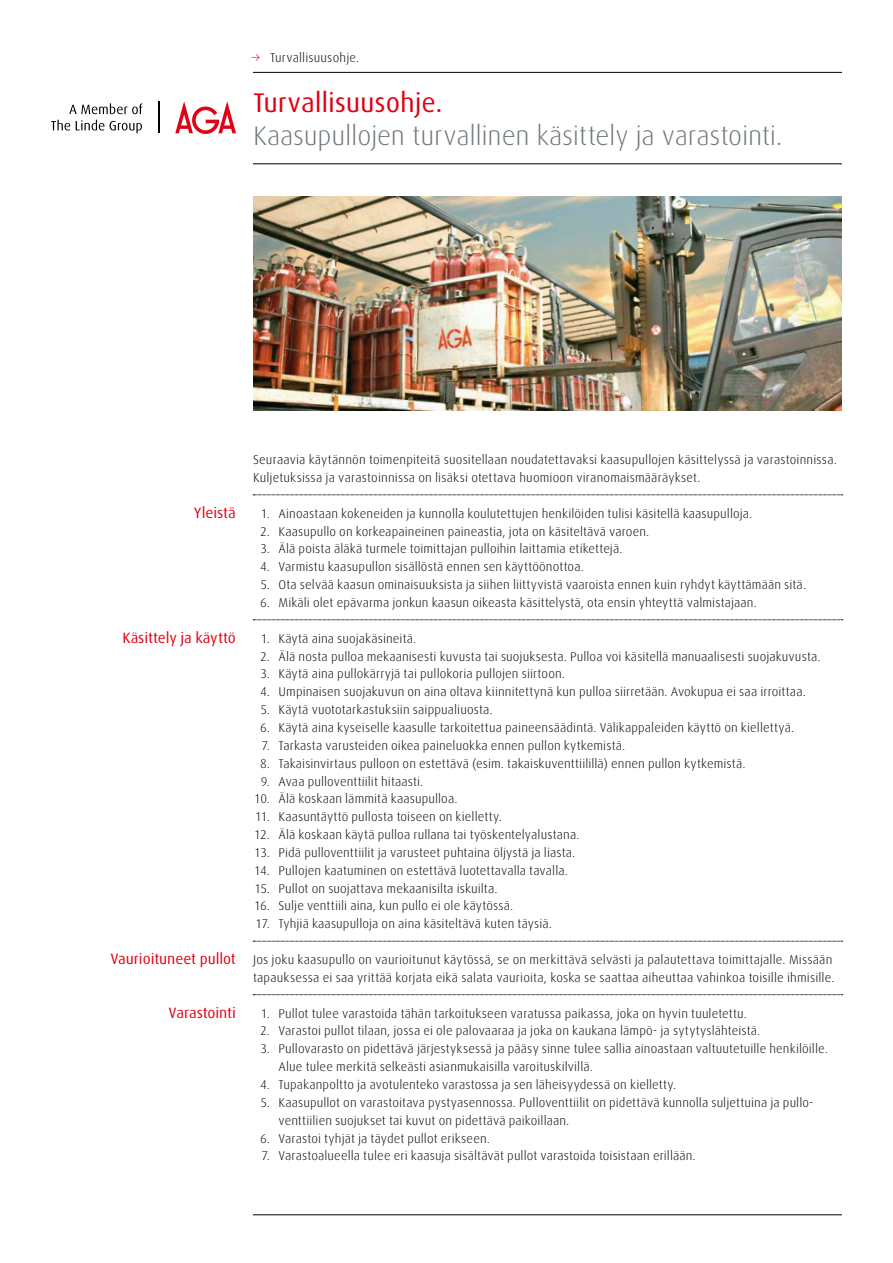
<style>
.page{position:relative;width:893px;height:1263px;background:#fff}
.page>*{position:absolute;margin:0;border:0;box-sizing:border-box;transform-origin:0 0}
.t1{font:300 27px "Linde Dax Global";letter-spacing:-.01em;color:#6f777b}
.t2{font:27px "Linde Dax Global";letter-spacing:-.005em;color:#e20014}
.t3{font:15px "Linde Dax Global";letter-spacing:-.005em;color:#e20014}
.t4{font:300 12.75px/17.9px "Linde Dax Global";letter-spacing:.01em;color:#000}
.s1{color:#e20014}
</style>
<div class="page">
<hr style="left:253px;top:72px;width:589px;height:1px;background:#000">
<hr style="left:253px;top:163px;width:589px;height:1px;background:#000">
<svg style="left:253px;top:495px;width:590px;height:1px"></svg>
<svg style="left:253px;top:619px;width:590px;height:1px"></svg>
<svg style="left:253px;top:941px;width:590px;height:1px"></svg>
<svg style="left:253px;top:994px;width:590px;height:1px"></svg>
<img style="left:253px;top:196px;width:589px;height:215px">
<hr style="left:158px;top:101px;width:1px;height:32px;background:#000">
<svg style="left:175px;top:101px;width:61px;height:33px"></svg>
<svg style="left:69px;top:103px;width:73px;height:11px"></svg>
<svg style="left:51px;top:120px;width:19px;height:10px"></svg>
<svg style="left:76px;top:120px;width:66px;height:13px"></svg>
<hr style="left:253px;top:1214px;width:589px;height:1px;background:#000">
<p class="t4" style="left:251px;top:48px;width:110px"><span class="s1">→</span> Turvallisuusohje.</p>
<h1 class="t2" style="left:253px;top:87px;width:191px">Turvallisuusohje.</h1>
<h1 class="t1" style="left:253px;top:120px;width:531px">Kaasupullojen turvallinen käsittely ja varastointi.</h1>
<p class="t3" style="left:194px;top:504px;width:44px">Yleistä</p>
<p class="t3" style="left:123px;top:629px;width:115px">Käsittely ja käyttö</p>
<p class="t3" style="left:110px;top:950px;width:127px">Vaurioituneet pullot</p>
<p class="t3" style="left:169px;top:1004px;width:69px">Varastointi</p>
<p class="t4" style="left:253px;top:451px;width:585px">Seuraavia käytännön toimenpiteitä suositellaan noudatettavaksi kaasupullojen käsittelyssä ja varastoinnissa.<br>Kuljetuksissa ja varastoinnissa on lisäksi otettava huomioon viranomaismääräykset.</p>
<p class="t4" style="left:261px;top:504px;width:493px">1. Ainoastaan kokeneiden ja kunnolla koulutettujen henkilöiden tulisi käsitellä kaasupulloja.</p>
<p class="t4" style="left:260px;top:522px;width:390px">2. Kaasupullo on korkeapaineinen paineastia, jota on käsiteltävä varoen.</p>
<p class="t4" style="left:260px;top:540px;width:364px">3. Älä poista äläkä turmele toimittajan pulloihin laittamia etikettejä.</p>
<p class="t4" style="left:260px;top:558px;width:325px">4. Varmistu kaasupullon sisällöstä ennen sen käyttöönottoa.</p>
<p class="t4" style="left:260px;top:576px;width:547px">5. Ota selvää kaasun ominaisuuksista ja siihen liittyvistä vaaroista ennen kuin ryhdyt käyttämään sitä.</p>
<p class="t4" style="left:260px;top:594px;width:498px">6. Mikäli olet epävarma jonkun kaasun oikeasta käsittelystä, ota ensin yhteyttä valmistajaan.</p>
<p class="t4" style="left:261px;top:629px;width:157px">1. Käytä aina suojakäsineitä.</p>
<p class="t4" style="left:260px;top:647px;width:562px">2. Älä nosta pulloa mekaanisesti kuvusta tai suojuksesta. Pulloa voi käsitellä manuaalisesti suojakuvusta.</p>
<p class="t4" style="left:260px;top:665px;width:306px">3. Käytä aina pullokärryjä tai pullokoria pullojen siirtoon.</p>
<p class="t4" style="left:260px;top:683px;width:547px">4. Umpinaisen suojakuvun on aina oltava kiinnitettynä kun pulloa siirretään. Avokupua ei saa irroittaa.</p>
<p class="t4" style="left:260px;top:701px;width:234px">5. Käytä vuototarkastuksiin saippualiuosta.</p>
<p class="t4" style="left:260px;top:719px;width:536px">6. Käytä aina kyseiselle kaasulle tarkoitettua paineensäädintä. Välikappaleiden käyttö on kiellettyä.</p>
<p class="t4" style="left:261px;top:736px;width:365px">7. Tarkasta varusteiden oikea paineluokka ennen pullon kytkemistä.</p>
<p class="t4" style="left:260px;top:754px;width:487px">8. Takaisinvirtaus pulloon on estettävä (esim. takaiskuventtiilillä) ennen pullon kytkemistä.</p>
<p class="t4" style="left:261px;top:772px;width:164px">9. Avaa pulloventtiilit hitaasti.</p>
<p class="t4" style="left:254px;top:790px;width:205px">10. Älä koskaan lämmitä kaasupulloa.</p>
<p class="t4" style="left:255px;top:808px;width:248px">11. Kaasuntäyttö pullosta toiseen on kielletty.</p>
<p class="t4" style="left:254px;top:826px;width:327px">12. Älä koskaan käytä pulloa rullana tai työskentelyalustana.</p>
<p class="t4" style="left:254px;top:843px;width:323px">13. Pidä pulloventtiilit ja varusteet puhtaina öljystä ja liasta.</p>
<p class="t4" style="left:254px;top:861px;width:315px">14. Pullojen kaatuminen on estettävä luotettavalla tavalla.</p>
<p class="t4" style="left:254px;top:879px;width:245px">15. Pullot on suojattava mekaanisilta iskuilta.</p>
<p class="t4" style="left:254px;top:897px;width:261px">16. Sulje venttiili aina, kun pullo ei ole käytössä.</p>
<p class="t4" style="left:255px;top:915px;width:298px">17. Tyhjiä kaasupulloja on aina käsiteltävä kuten täysiä.</p>
<p class="t4" style="left:253px;top:951px;width:583px">Jos joku kaasupullo on vaurioitunut käytössä, se on merkittävä selvästi ja palautettava toimittajalle. Missään tapauksessa ei saa yrittää korjata eikä salata vaurioita, koska se saattaa aiheuttaa vahinkoa toisille ihmisille.</p>
<p class="t4" style="left:261px;top:1004px;width:488px">1. Pullot tulee varastoida tähän tarkoitukseen varatussa paikassa, joka on hyvin tuuletettu.</p>
<p class="t4" style="left:260px;top:1022px;width:502px">2. Varastoi pullot tilaan, jossa ei ole palovaaraa ja joka on kaukana lämpö- ja sytytyslähteistä.</p>
<p class="t4" style="left:279px;top:1040px;width:551px;text-indent:-18px">3. Pullovarasto on pidettävä järjestyksessä ja pääsy sinne tulee sallia ainoastaan valtuutetuille henkilöille.<br>Alue tulee merkitä selkeästi asianmukaisilla varoituskilvillä.</p>
<p class="t4" style="left:260px;top:1076px;width:418px">4. Tupakanpoltto ja avotulenteko varastossa ja sen läheisyydessä on kielletty.</p>
<p class="t4" style="left:279px;top:1093px;width:535px;text-indent:-18px">5. Kaasupullot on varastoitava pystyasennossa. Pulloventtiilit on pidettävä kunnolla suljettuina ja pullo&shy;venttiilien suojukset tai kuvut on pidettävä paikoillaan.</p>
<p class="t4" style="left:260px;top:1129px;width:231px">6. Varastoi tyhjät ja täydet pullot erikseen.</p>
<p class="t4" style="left:261px;top:1147px;width:436px">7. Varastoalueella tulee eri kaasuja sisältävät pullot varastoida toisistaan erillään.</p>
</div>
